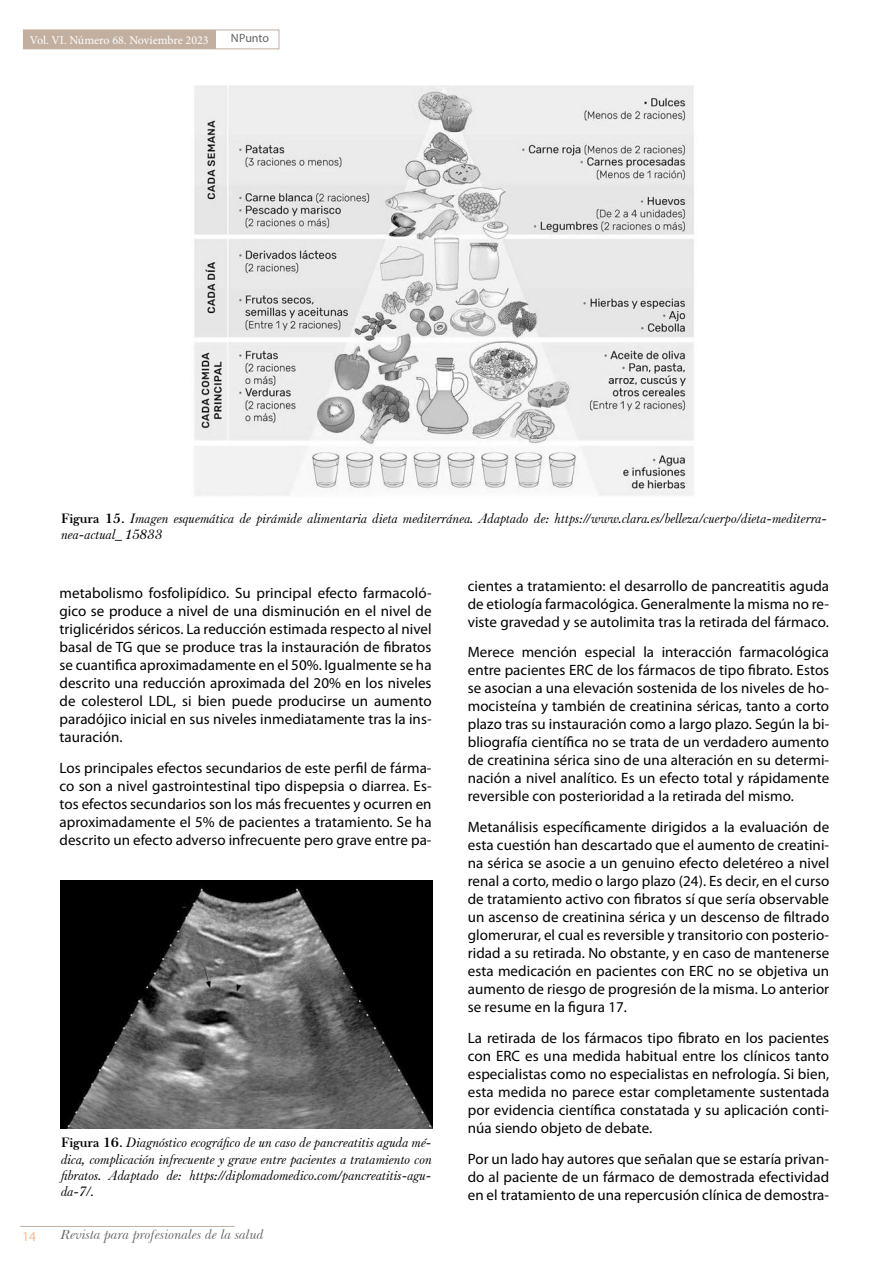
<style>
.page{position:relative;width:893px;height:1263px;background:#fff}
.page>*{position:absolute;margin:0;border:0;box-sizing:border-box;transform-origin:0 0}
.t1{font:15px/18px "Myriad Pro";letter-spacing:.005em;color:#000;text-align:justify}
.t2{font:italic 13.5px/16.2px "Baskerville F";color:#000}
.t3{font:italic 13.5px "Baskerville BT";color:#646363}
.t4{font:13.5px "Myriad Pro";color:#f6bc96}
.t5{font:12px "Minion Pro";color:#fff}
.t6{font:12px "Myriad Pro";letter-spacing:-.005em;color:#646363}
.s1{font-weight:700;font-style:normal}
</style>
<div class="page">
<div style="left:23px;top:30px;width:256px;height:19px;border:1px solid #c2afa0"></div>
<div style="left:23px;top:30px;width:193px;height:19px;background:#c2afa0"></div>
<hr style="left:20px;top:1226px;width:215px;height:1px;background:#c2afa0">
<img style="left:194px;top:85px;width:500px;height:411px">
<img style="left:60px;top:881px;width:372px;height:248px">
<p class="t5" style="left:30px;top:32px;width:180px">Vol. VI. Número 68. Noviembre 2023</p>
<p class="t6" style="left:231px;top:30px;width:40px">NPunto</p>
<p class="t2" style="left:61px;top:511px;width:768px"><span class="s1">Figura 15.</span> Imagen esquemática de pirámide alimentaria dieta mediterránea. Adaptado de: https://www.clara.es/belleza/cuerpo/dieta-mediterra&shy;nea-actual_15833</p>
<p class="t1" style="left:60px;top:584px;width:374px">metabolismo fosfolipídico. Su principal efecto farmacoló&shy;gico se produce a nivel de una disminución en el nivel de triglicéridos séricos. La reducción estimada respecto al nivel basal de TG que se produce tras la instauración de fibratos se cuantifica aproximadamente en el 50%. Igualmente se ha descrito una reducción aproximada del 20% en los niveles de colesterol LDL, si bien puede producirse un aumento paradójico inicial en sus niveles inmediatamente tras la ins&shy;tauración.</p>
<p class="t1" style="left:60px;top:758px;width:374px">Los principales efectos secundarios de este perfil de fárma&shy;co son a nivel gastrointestinal tipo dispepsia o diarrea. Es&shy;tos efectos secundarios son los más frecuentes y ocurren en aproximadamente el 5% de pacientes a tratamiento. Se ha descrito un efecto adverso infrecuente pero grave entre pa-</p>
<p class="t2" style="left:61px;top:1135px;width:372px;text-align:justify"><span class="s1">Figura 16.</span> Diagnóstico ecográfico de un caso de pancreatitis aguda mé&shy;dica, complicación infrecuente y grave entre pacientes a tratamiento con fibratos. Adaptado de: https://diplomadomedico.com/pancreatitis-agu&shy;da-7/.</p>
<p class="t4" style="left:22px;top:1228px;width:15px">14</p>
<p class="t3" style="left:61px;top:1227px;width:205px">Revista para profesionales de la salud</p>
<p class="t1" style="left:468px;top:576px;width:363px">cientes a tratamiento: el desarrollo de pancreatitis aguda de etiología farmacológica. Generalmente la misma no re&shy;viste gravedad y se autolimita tras la retirada del fármaco.</p>
<p class="t1" style="left:468px;top:643px;width:363px">Merece mención especial la interacción farmacológica entre pacientes ERC de los fármacos de tipo fibrato. Estos se asocian a una elevación sostenida de los niveles de ho&shy;mocisteína y también de creatinina séricas, tanto a corto plazo tras su instauración como a largo plazo. Según la bi&shy;bliografía científica no se trata de un verdadero aumento de creatinina sérica sino de una alteración en su determi&shy;nación a nivel analítico. Es un efecto total y rápidamente reversible con posterioridad a la retirada del mismo.</p>
<p class="t1" style="left:468px;top:818px;width:363px">Metanálisis específicamente dirigidos a la evaluación de esta cuestión han descartado que el aumento de creatini&shy;na sérica se asocie a un genuino efecto deletéreo a nivel renal a corto, medio o largo plazo (24). Es decir, en el curso de tratamiento activo con fibratos sí que sería observable un ascenso de creatinina sérica y un descenso de filtrado glomerurar, el cual es reversible y transitorio con posterio&shy;ridad a su retirada. No obstante, y en caso de mantenerse esta medicación en pacientes con ERC no se objetiva un aumento de riesgo de progresión de la misma. Lo anterior se resume en la figura 17.</p>
<p class="t1" style="left:468px;top:1029px;width:363px">La retirada de los fármacos tipo fibrato en los pacientes con ERC es una medida habitual entre los clínicos tanto especialistas como no especialistas en nefrología. Si bien, esta medida no parece estar completamente sustentada por evidencia científica constatada y su aplicación conti&shy;núa siendo objeto de debate.</p>
<p class="t1" style="left:468px;top:1149px;width:363px">Por un lado hay autores que señalan que se estaría privan&shy;do al paciente de un fármaco de demostrada efectividad en el tratamiento de una repercusión clínica de demostra-</p>
</div>
